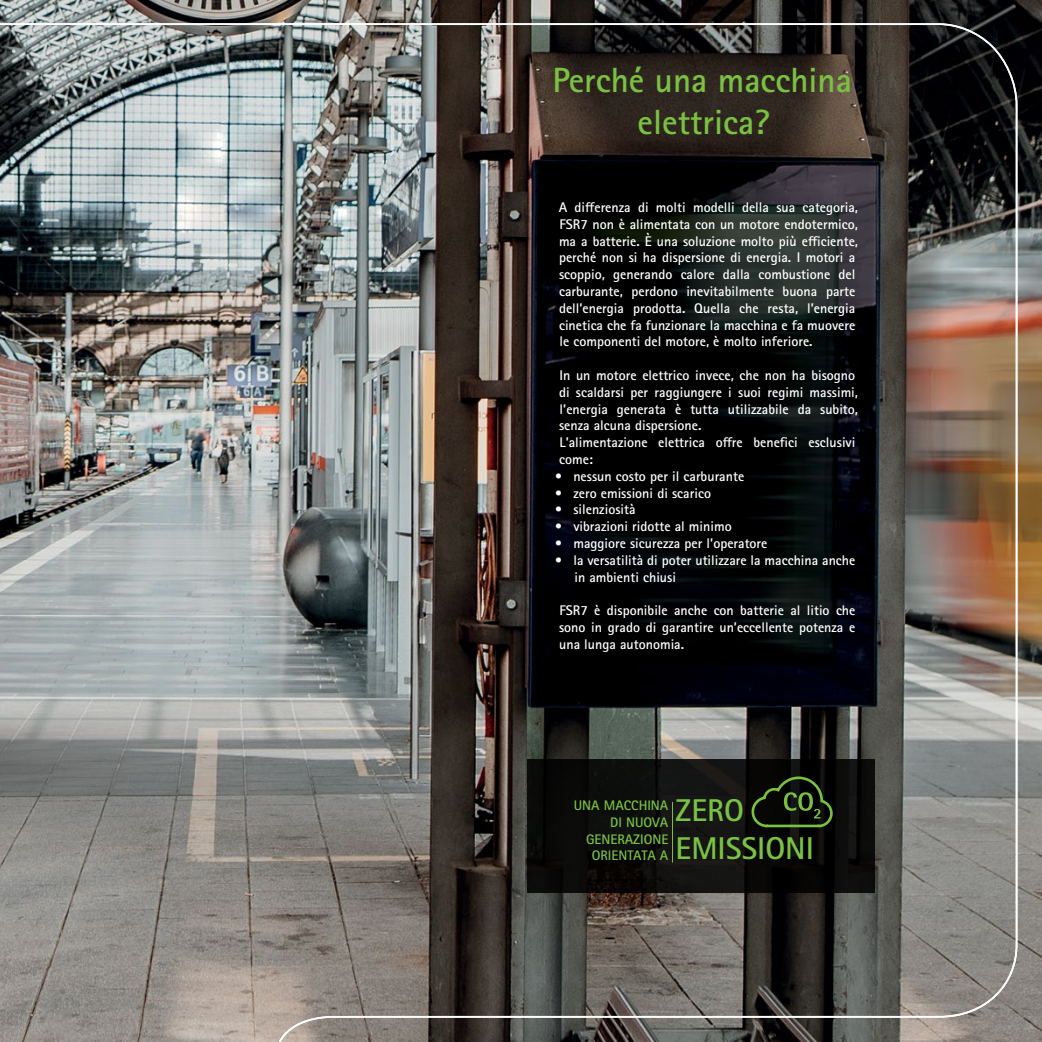
<style>
.page{position:relative;width:1042px;height:1042px;background:#fff}
.page>*{position:absolute;margin:0;border:0;box-sizing:border-box;transform-origin:0 0}
.t1{font:700 35px/42px "Rotis Sans Serif Pro";color:#7ac143;text-align:center}
.t2{font:700 31.5px/37.8px "Rotis Sans Serif Pro";color:#7ac143}
.t3{font:700 14px/16.8px "Rotis Sans Serif Pro";color:#fff}
.t4{font:700 13.83px/16.6px "Rotis Sans Serif Pro";color:#7ac143;text-align:right}
</style>
<div class="page">
<img style="left:0;top:0;width:1042px;height:1042px">
<svg style="left:751px;top:776px;width:82px;height:52px;background:#1c2911"></svg>
<hr style="left:672px;top:802px;width:1px;height:60px;background:#7ac143">
<h1 class="t1" style="left:552px;top:58px;width:301px">Perché una macchina elettrica?</h1>
<p class="t3" style="left:559px;top:199px;width:301px">A differenza di molti modelli della sua categoria, FSR7 non è alimentata con un motore endotermico, ma a batterie. È una soluzione molto più efficiente, perché non si ha dispersione di energia. I motori a scoppio, generando calore dalla combustione del carburante, perdono inevitabilmente buona parte dell’energia prodotta. Quella che resta, l’energia cinetica che fa funzionare la macchina e fa muovere le componenti del motore, è molto inferiore.</p>
<p class="t3" style="left:559px;top:367px;width:300px">In un motore elettrico invece, che non ha bisogno di scaldarsi per raggiungere i suoi regimi massimi, l’energia generata è tutta utilizzabile da subito, senza alcuna dispersione.<br>L’alimentazione elettrica offre benefici esclusivi come:</p>
<p class="t3" style="left:555px;top:467px;width:191px">• nessun costo per il carburante</p>
<p class="t3" style="left:555px;top:484px;width:158px">• zero emissioni di scarico</p>
<p class="t3" style="left:555px;top:501px;width:82px">• silenziosità</p>
<p class="t3" style="left:555px;top:518px;width:178px">• vibrazioni ridotte al minimo</p>
<p class="t3" style="left:555px;top:535px;width:214px">• maggiore sicurezza per l’operatore</p>
<p class="t3" style="left:574px;top:551px;width:282px;text-indent:-20px">• la versatilità di poter utilizzare la macchina anche in ambienti chiusi</p>
<p class="t3" style="left:559px;top:602px;width:298px;text-align:justify">FSR7 è disponibile anche con batterie al litio che sono in grado di garantire un’eccellente potenza e una lunga autonomia.</p>
<p class="t4" style="left:574px;top:797px;width:96px">UNA MACCHINA<br>DI NUOVA<br>GENERAZIONE<br>ORIENTATA A</p>
<h2 class="t2" style="left:675px;top:791px;width:140px">ZERO<br>EMISSIONI</h2>
</div>
